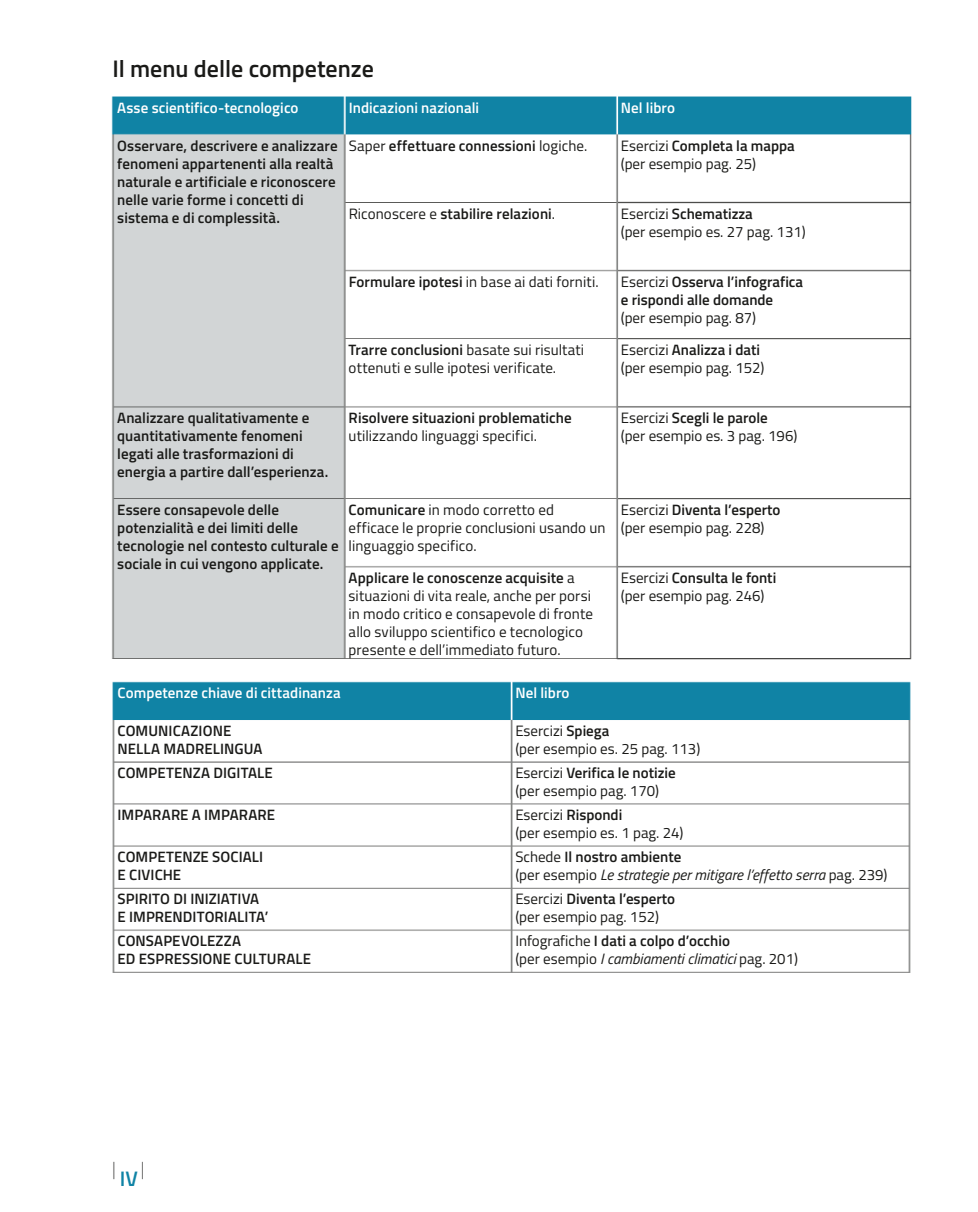
<style>
.page{position:relative;width:978px;height:1212px;background:#fff}
.page>*{position:absolute;margin:0;border:0;box-sizing:border-box;transform-origin:0 0}
.t1{font:600 24px "Titillium";color:#1a1a18}
.t2{font:600 21px "Titillium";color:#1083a5}
.t3{font:100 18px "Titillium";color:#1a1a18}
.t4{font:15px/18px "Titillium";color:#1a1a18}
.t5{font:600 15px/18px "Titillium";letter-spacing:.005em;color:#1a1a18}
.t6{font:600 15px "Titillium";letter-spacing:.005em;color:#fff}
.t7{font:italic 15px/18px "Titillium";color:#1a1a18}
.s1{font-weight:400}
.s2{font-weight:600}
.s3{font-style:normal}
.s4{font-weight:600;font-style:normal}
.s5{font-style:italic}
</style>
<div class="page">
<img style="left:111px;top:96px;width:801px;height:877px">
<h1 class="t1" style="left:112px;top:60px;width:263px">Il menu delle competenze</h1>
<p class="t6" style="left:117px;top:103px;width:183px">Asse scientifico-tecnologico</p>
<p class="t6" style="left:349px;top:103px;width:132px">Indicazioni nazionali</p>
<p class="t6" style="left:621px;top:103px;width:56px">Nel libro</p>
<p class="t5" style="left:117px;top:138px;width:222px">Osservare, descrivere e analizzare fenomeni appartenenti alla realtà naturale e artificiale e riconoscere nelle varie forme i concetti di sistema e di complessità.</p>
<p class="t5" style="left:349px;top:138px;width:240px"><span class="s1">Saper</span> effettuare connessioni <span class="s1">logiche.</span></p>
<p class="t4" style="left:621px;top:138px;width:175px">Esercizi <span class="s2">Completa la mappa </span>(per esempio pag. 25)</p>
<p class="t5" style="left:349px;top:206px;width:208px"><span class="s1">Riconoscere e</span> stabilire relazioni<span class="s1">.</span></p>
<p class="t4" style="left:621px;top:206px;width:186px">Esercizi <span class="s2">Schematizza<br></span>(per esempio es. 27 pag. 131)</p>
<p class="t4" style="left:349px;top:274px;width:251px"><span class="s2">Formulare ipotesi</span> in base ai dati forniti.</p>
<p class="t5" style="left:621px;top:274px;width:184px"><span class="s1">Esercizi</span> Osserva l’infografica e rispondi alle domande</p>
<p class="t4" style="left:621px;top:310px;width:137px">(per esempio pag. 87)</p>
<p class="t4" style="left:349px;top:342px;width:237px"><span class="s2">Trarre conclusioni</span> basate sui risultati ottenuti e sulle ipotesi verificate.</p>
<p class="t4" style="left:621px;top:342px;width:145px">Esercizi <span class="s2">Analizza i dati </span>(per esempio pag. 152)</p>
<p class="t5" style="left:117px;top:410px;width:213px">Analizzare qualitativamente e quantitativamente fenomeni legati alle trasformazioni di energia a partire dall’esperienza.</p>
<p class="t5" style="left:349px;top:410px;width:225px">Risolvere situazioni problematiche</p>
<p class="t4" style="left:349px;top:428px;width:190px">utilizzando linguaggi specifici.</p>
<p class="t4" style="left:621px;top:410px;width:178px">Esercizi <span class="s2">Scegli le parole<br></span>(per esempio es. 3 pag. 196)</p>
<p class="t5" style="left:117px;top:502px;width:223px">Essere consapevole delle potenzialità e dei limiti delle tecnologie nel contesto culturale e sociale in cui vengono applicate.</p>
<p class="t4" style="left:349px;top:502px;width:258px"><span class="s2">Comunicare</span> in modo corretto ed efficace le proprie conclusioni usando un linguaggio specifico.</p>
<p class="t4" style="left:621px;top:502px;width:161px">Esercizi <span class="s2">Diventa l’esperto </span>(per esempio pag. 228)</p>
<p class="t4" style="left:349px;top:570px;width:246px"><span class="s2">Applicare le conoscenze acquisite</span> a situazioni di vita reale, anche per porsi in modo critico e consapevole di fronte allo sviluppo scientifico e tecnologico presente e dell’immediato futuro.</p>
<p class="t4" style="left:621px;top:570px;width:157px">Esercizi <span class="s2">Consulta le fonti </span>(per esempio pag. 246)</p>
<p class="t6" style="left:118px;top:688px;width:225px">Competenze chiave di cittadinanza</p>
<p class="t6" style="left:515px;top:688px;width:56px">Nel libro</p>
<p class="t5" style="left:118px;top:723px;width:146px">COMUNICAZIONE<br>NELLA MADRELINGUA</p>
<p class="t4" style="left:515px;top:723px;width:186px">Esercizi <span class="s2">Spiega<br></span>(per esempio es. 25 pag. 113)</p>
<p class="t5" style="left:118px;top:765px;width:157px">COMPETENZA DIGITALE</p>
<p class="t4" style="left:515px;top:765px;width:162px">Esercizi <span class="s2">Verifica le notizie </span>(per esempio pag. 170)</p>
<p class="t5" style="left:118px;top:807px;width:159px">IMPARARE A IMPARARE</p>
<p class="t4" style="left:515px;top:807px;width:170px">Esercizi <span class="s2">Rispondi<br></span>(per esempio es. 1 pag. 24)</p>
<p class="t5" style="left:118px;top:849px;width:147px">COMPETENZE SOCIALI<br>E CIVICHE</p>
<p class="t7" style="left:515px;top:849px;width:374px"><span class="s3">Schede</span> <span class="s4">Il nostro ambiente<br></span><span class="s3">(per esempio</span> Le strategie per mitigare l’effetto serra <span class="s3">pag. 239)</span></p>
<p class="t5" style="left:118px;top:891px;width:152px">SPIRITO DI INIZIATIVA<br>E IMPRENDITORIALITA’</p>
<p class="t4" style="left:515px;top:891px;width:161px">Esercizi <span class="s2">Diventa l’esperto </span>(per esempio pag. 152)</p>
<p class="t5" style="left:118px;top:933px;width:195px">CONSAPEVOLEZZA<br>ED ESPRESSIONE CULTURALE</p>
<p class="t4" style="left:515px;top:933px;width:284px">Infografiche <span class="s2">I dati a colpo d’occhio<br></span>(per esempio <span class="s5">I cambiamenti climatici</span> pag. 201)</p>
<p class="t3" style="left:112px;top:1162px;width:5px">|</p>
<h2 class="t2" style="left:120px;top:1171px;width:20px">IV</h2>
<p class="t3" style="left:141px;top:1162px;width:5px">|</p>
</div>
